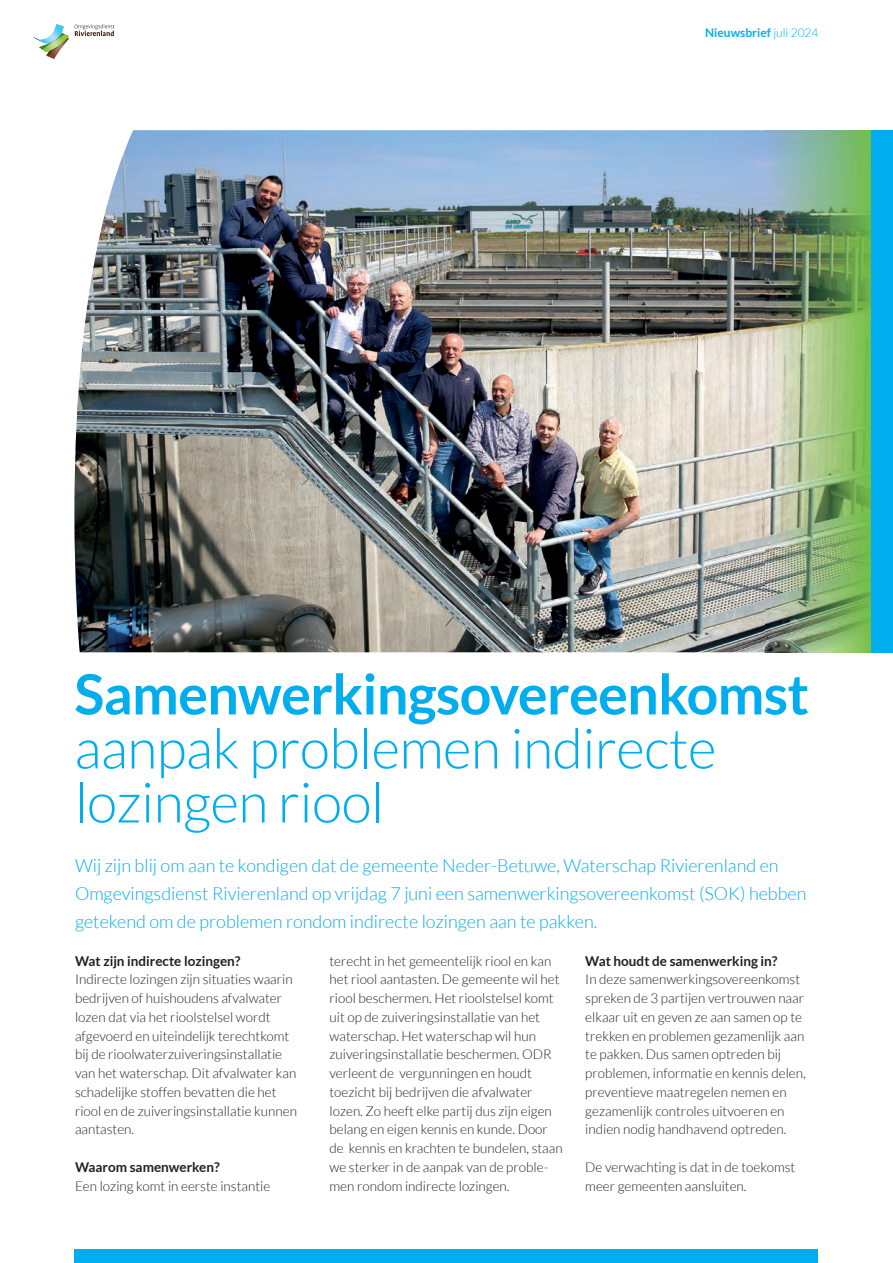
<style>
.page{position:relative;width:893px;height:1263px;background:#fff}
.page>*{position:absolute;margin:0;border:0;box-sizing:border-box;transform-origin:0 0}
.t1{font:300 55.5px/54px "Lato";letter-spacing:-.01em;color:#00aeef}
.t2{font:700 55.5px "Lato";letter-spacing:-.01em;color:#00aeef}
.t3{font:300 18px/28px "Lato";color:#00aeef}
.t4{font:300 13.5px/18.8px "Lato";color:#231f20}
.t5{font:700 13.5px "Lato";color:#231f20}
.t6{font:700 12px "Lato";color:#00aeef}
.s1{font-weight:300}
</style>
<div class="page">
<div style="left:74px;top:1249px;width:744px;height:14px;background:#00aeef"></div>
<svg style="left:75px;top:24px;width:39px;height:12px"></svg>
<svg style="left:33px;top:34px;width:36px;height:25px"></svg>
<img style="left:39px;top:24px;width:25px;height:19px">
<img style="left:74px;top:130px;width:691px;height:522px">
<img style="left:765px;top:130px;width:107px;height:522px">
<div style="left:872px;top:130px;width:21px;height:522px;background:#00aeef"></div>
<p class="t6" style="left:705px;top:27px;width:115px">Nieuwsbrief <span class="s1">juli 2024</span></p>
<h1 class="t2" style="left:74px;top:671px;width:736px">Samenwerkingsovereenkomst</h1>
<h1 class="t1" style="left:74px;top:725px;width:643px">aanpak problemen indirecte lozingen riool</h1>
<p class="t3" style="left:75px;top:853px;width:733px">Wij zijn blij om aan te kondigen dat de gemeente Neder-Betuwe, Waterschap Rivierenland en<br>Omgevingsdienst Rivierenland op vrijdag 7 juni een samenwerkingsovereenkomst (SOK) hebben getekend om de problemen rondom indirecte lozingen aan te pakken.</p>
<p class="t5" style="left:75px;top:955px;width:167px">Wat zijn indirecte lozingen?</p>
<p class="t4" style="left:75px;top:971px;width:223px">Indirecte lozingen zijn situaties waarin bedrijven of huishoudens afvalwater lozen dat via het rioolstelsel wordt afgevoerd en uiteindelijk terechtkomt bij de rioolwaterzuiveringsinstallatie van het waterschap. Dit afvalwater kan schadelijke stoffen bevatten die het riool en de zuiveringsinstallatie kunnen aantasten.</p>
<p class="t5" style="left:75px;top:1161px;width:146px">Waarom samenwerken?</p>
<p class="t4" style="left:75px;top:1177px;width:197px">Een lozing komt in eerste instantie</p>
<p class="t4" style="left:329px;top:952px;width:235px">terecht in het gemeentelijk riool en kan het riool aantasten. De gemeente wil het riool beschermen. Het rioolstelsel komt uit op de zuiveringsinstallatie van het waterschap. Het waterschap wil hun zuiveringsinstallatie beschermen. ODR verleent de vergunningen en houdt toezicht bij bedrijven die afvalwater lozen. Zo heeft elke partij dus zijn eigen belang en eigen kennis en kunde. Door de kennis en krachten te bundelen, staan we sterker in de aanpak van de proble&shy;men rondom indirecte lozingen.</p>
<p class="t5" style="left:585px;top:955px;width:194px">Wat houdt de samenwerking in?</p>
<p class="t4" style="left:585px;top:971px;width:222px">In deze samenwerkingsovereenkomst spreken de 3 partijen vertrouwen naar elkaar uit en geven ze aan samen op te trekken en problemen gezamenlijk aan te pakken. Dus samen optreden bij problemen, informatie en kennis delen, preventieve maatregelen nemen en gezamenlijk controles uitvoeren en indien nodig handhavend optreden.</p>
<p class="t4" style="left:585px;top:1159px;width:212px">De verwachting is dat in de toekomst meer gemeenten aansluiten.</p>
</div>
